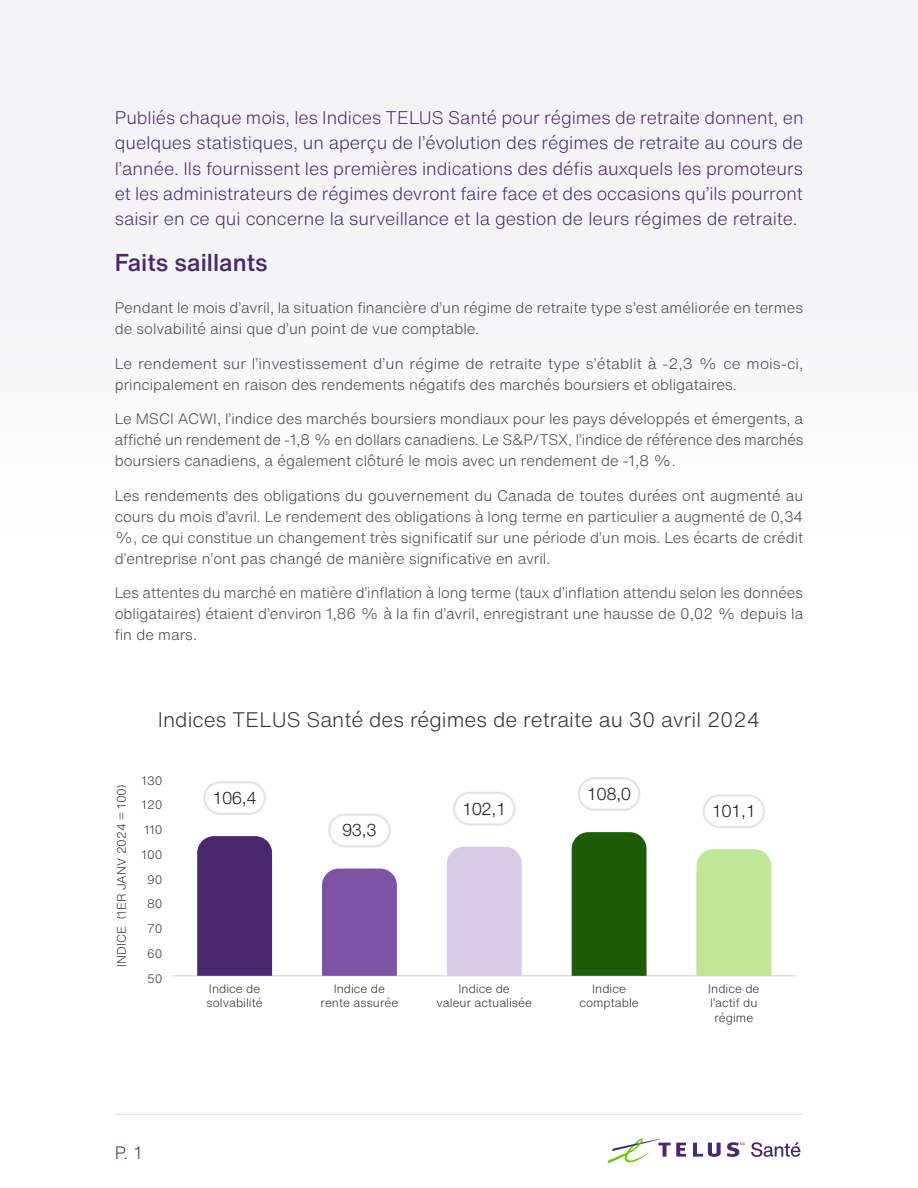
<style>
.page{position:relative;width:918px;height:1188px;background:#fff}
.page>*{position:absolute;margin:0;border:0;box-sizing:border-box;transform-origin:0 0}
.t1{font:500 24px "Helvetica Now Text";color:#4b286d}
.t2{font:300 20.7px "Helvetica Now Text";color:#2c2e30}
.t3{font:300 18px/25.2px "Helvetica Now Text";color:#4b286d;text-align:justify}
.t4{font:300 17.55px "Helvetica Now Text";color:#4b286d}
.t5{font:300 17.4px "Helvetica Neue LT Std";color:#231f20}
.t6{font:300 15px/21px "Helvetica Now Text";color:#414547;text-align:justify}
.t7{font:300 12.15px/14.5px "Helvetica Now Text";color:#2c2e30;text-align:center}
</style>
<div class="page">
<div style="left:0;top:0;width:918px;height:687px;background:#f7f7f8"></div>
<hr style="left:115px;top:1114px;width:688px;height:1px;background:#e3e6e8">
<svg style="left:693px;top:1143px;width:28px;height:14px"></svg>
<svg style="left:607px;top:1138px;width:79px;height:26px"></svg>
<svg style="left:727px;top:1142px;width:18px;height:15px"></svg>
<svg style="left:751px;top:1142px;width:49px;height:15px"></svg>
<hr style="left:172px;top:975px;width:624px;height:1px;background:#d9d9d9">
<div style="left:197px;top:836px;width:75px;height:140px;background:#4b286d"></div>
<div style="left:203px;top:781px;width:63px;height:34px;border:2px solid #e3e6e8;border-radius:16px"></div>
<div style="left:322px;top:869px;width:75px;height:107px;background:#7c53a5"></div>
<div style="left:328px;top:813px;width:63px;height:35px;border:2px solid #e3e6e8;border-radius:16px"></div>
<div style="left:447px;top:847px;width:75px;height:129px;background:#d8cbe5"></div>
<div style="left:453px;top:792px;width:63px;height:34px;border:2px solid #e3e6e8;border-radius:16px"></div>
<div style="left:572px;top:832px;width:75px;height:144px;background:#1f5c09"></div>
<div style="left:578px;top:777px;width:62px;height:34px;border:2px solid #e3e6e8;border-radius:16px"></div>
<div style="left:696px;top:849px;width:75px;height:127px;background:#bfe797"></div>
<div style="left:703px;top:794px;width:62px;height:34px;border:2px solid #e3e6e8;border-radius:16px"></div>
<p class="t3" style="left:115px;top:105px;width:690px">Publiés chaque mois, les Indices TELUS Santé pour régimes de retraite donnent, en quelques statistiques, un aperçu de l’évolution des régimes de retraite au cours de l’année. Ils fournissent les premières indications des défis auxquels les promoteurs et les administrateurs de régimes devront faire face et des occasions qu’ils pourront saisir en ce qui concerne la surveillance et la gestion de leurs régimes de retraite.</p>
<h1 class="t1" style="left:115px;top:246px;width:154px">Faits saillants</h1>
<p class="t6" style="left:115px;top:297px;width:690px">Pendant le mois d’avril, la situation financière d’un régime de retraite type s’est améliorée en termes de solvabilité ainsi que d’un point de vue comptable.</p>
<p class="t6" style="left:115px;top:353px;width:690px">Le rendement sur l’investissement d’un régime de retraite type s’établit à -2,3 % ce mois-ci, principalement en raison des rendements négatifs des marchés boursiers et obligataires.</p>
<p class="t6" style="left:115px;top:408px;width:690px">Le MSCI ACWI, l’indice des marchés boursiers mondiaux pour les pays développés et émergents, a affiché un rendement de -1,8 % en dollars canadiens. Le S&amp;P/TSX, l’indice de référence des marchés boursiers canadiens, a également clôturé le mois avec un rendement de -1,8 %.</p>
<p class="t6" style="left:115px;top:485px;width:690px">Les rendements des obligations du gouvernement du Canada de toutes durées ont augmenté au cours du mois d’avril. Le rendement des obligations à long terme en particulier a augmenté de 0,34 %, ce qui constitue un changement très significatif sur une période d’un mois. Les écarts de crédit d’entreprise n’ont pas changé de manière significative en avril.</p>
<p class="t6" style="left:115px;top:582px;width:690px">Les attentes du marché en matière d’inflation à long terme (taux d’inflation attendu selon les données obligataires) étaient d’environ 1,86 % à la fin d’avril, enregistrant une hausse de 0,02 % depuis la fin de mars.</p>
<h2 class="t2" style="left:158px;top:705px;width:604px">Indices TELUS Santé des régimes de retraite au 30 avril 2024</h2>
<p class="t7" style="left:114px;top:967px;width:183px;rotate:-90deg">INDICE (1ER JANV 2024 = 100)</p>
<p class="t7" style="left:142px;top:773px;width:22px">130</p>
<p class="t7" style="left:142px;top:798px;width:22px">120</p>
<p class="t7" style="left:144px;top:822px;width:20px">110</p>
<p class="t7" style="left:142px;top:847px;width:22px">100</p>
<p class="t7" style="left:147px;top:872px;width:17px">90</p>
<p class="t7" style="left:147px;top:897px;width:17px">80</p>
<p class="t7" style="left:147px;top:922px;width:17px">70</p>
<p class="t7" style="left:147px;top:946px;width:17px">60</p>
<p class="t7" style="left:147px;top:971px;width:17px">50</p>
<p class="t5" style="left:213px;top:787px;width:45px">106,4</p>
<p class="t7" style="left:207px;top:981px;width:58px;text-align:left">Indice de solvabilité</p>
<p class="t5" style="left:343px;top:820px;width:35px">93,3</p>
<p class="t5" style="left:462px;top:798px;width:45px">102,1</p>
<p class="t5" style="left:587px;top:783px;width:45px">108,0</p>
<p class="t7" style="left:321px;top:981px;width:79px">Indice de rente assurée</p>
<p class="t7" style="left:437px;top:981px;width:97px">Indice de<br>valeur actualisée</p>
<p class="t7" style="left:579px;top:981px;width:61px">Indice comptable</p>
<p class="t5" style="left:712px;top:800px;width:45px">101,1</p>
<p class="t7" style="left:708px;top:981px;width:53px">Indice de l’actif du régime</p>
<p class="t4" style="left:115px;top:1140px;width:29px">P. 1</p>
</div>
